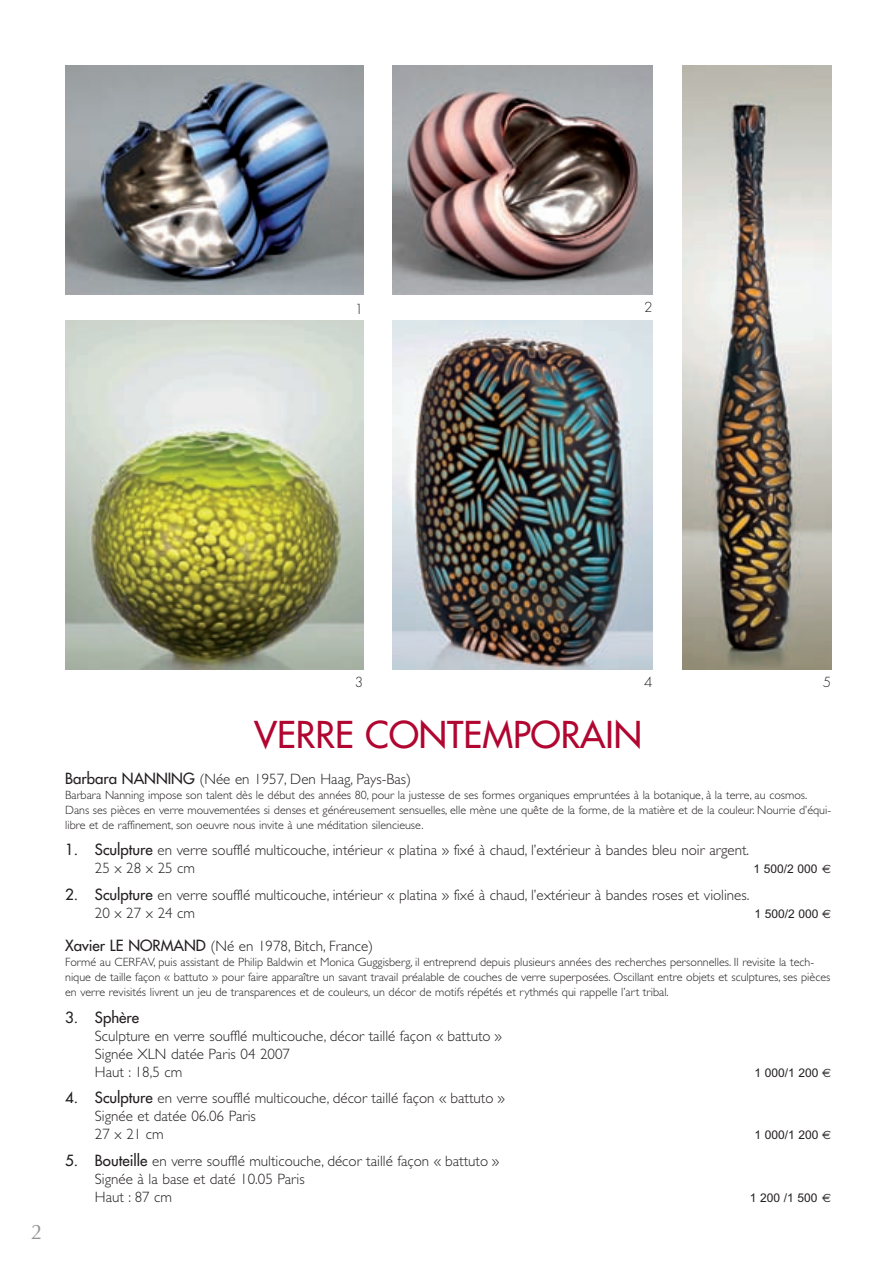
<style>
.page{position:relative;width:896px;height:1266px;background:#fff}
.page>*{position:absolute;margin:0;border:0;box-sizing:border-box;transform-origin:0 0}
.t1{font:36px "Futura";color:#b00630}
.t2{font:21px "Optima";color:#939598}
.t3{font:300 15px/18px "Gill Sans";color:#231f20}
.t4{font:15px "Futura";color:#231f20}
.t5{font:300 13.5px "Futura";color:#231f20}
.t6{font:300 12px/15px "Gill Sans";color:#231f20}
.t7{font:12px "Arial";color:#231f20}
.s1{font-family:"Futura";font-weight:400}
.s2{font-family:"Euro Sans"}
</style>
<div class="page">
<img style="left:65px;top:65px;width:298px;height:230px">
<img style="left:393px;top:65px;width:259px;height:230px">
<img style="left:65px;top:320px;width:298px;height:349px">
<img style="left:393px;top:320px;width:259px;height:349px">
<img style="left:682px;top:65px;width:148px;height:604px">
<p class="t5" style="left:354px;top:303px;width:10px">1</p>
<p class="t5" style="left:643px;top:301px;width:10px">2</p>
<h2 class="t2" style="left:31px;top:1219px;width:13px">2</h2>
<p class="t5" style="left:354px;top:675px;width:10px">3</p>
<p class="t5" style="left:644px;top:675px;width:10px">4</p>
<p class="t5" style="left:822px;top:675px;width:10px">5</p>
<h1 class="t1" style="left:254px;top:716px;width:389px">VERRE CONTEMPORAIN</h1>
<p class="t3" style="left:65px;top:771px;width:347px"><span class="s1">Barbara NANNING</span> (Née en 1957, Den Haag, Pays-Bas)</p>
<p class="t6" style="left:65px;top:788px;width:767px">Barbara Nanning impose son talent dès le début des années 80, pour la justesse de ses formes organiques empruntées à la botanique, à la terre, au cosmos.<br>Dans ses pièces en verre mouvementées si denses et généreusement sensuelles, elle mène une quête de la forme, de la matière et de la couleur. Nourrie d’équi&shy;libre et de raffinement, son oeuvre nous invite à une méditation silencieuse.</p>
<p class="t3" style="left:95px;top:843px;width:655px;text-indent:-30px"><span class="s1">1. Sculpture</span> en verre soufflé multicouche, intérieur « platina » fixé à chaud, l’extérieur à bandes bleu noir argent.<br>25 x 28 x 25 cm</p>
<p class="t7" style="left:753px;top:862px;width:79px">1 500/2 000 <span class="s2">€</span></p>
<p class="t3" style="left:95px;top:887px;width:655px;text-indent:-30px"><span class="s1">2. Sculpture</span> en verre soufflé multicouche, intérieur « platina » fixé à chaud, l’extérieur à bandes roses et violines.<br>20 x 27 x 24 cm</p>
<p class="t7" style="left:754px;top:906px;width:78px">1 500/2 000 <span class="s2">€</span></p>
<p class="t3" style="left:65px;top:938px;width:309px"><span class="s1">Xavier LE NORMAND</span> (Né en 1978, Bitch, France)</p>
<p class="t6" style="left:65px;top:955px;width:766px">Formé au CERFAV, puis assistant de Philip Baldwin et Monica Guggisberg, il entreprend depuis plusieurs années des recherches personnelles. Il revisite la tech&shy;nique de taille façon « battuto » pour faire apparaître un savant travail préalable de couches de verre superposées. Oscillant entre objets et sculptures, ses pièces en verre revisités livrent un jeu de transparences et de couleurs, un décor de motifs répétés et rythmés qui rappelle l’art tribal.</p>
<p class="t4" style="left:65px;top:1009px;width:75px">3. Sphère</p>
<p class="t3" style="left:95px;top:1028px;width:408px">Sculpture en verre soufflé multicouche, décor taillé façon « battuto »<br>Signée XLN datée Paris 04 2007<br>Haut : 18,5 cm</p>
<p class="t7" style="left:754px;top:1065px;width:78px">1 000/1 200 <span class="s2">€</span></p>
<p class="t3" style="left:95px;top:1090px;width:411px;text-indent:-30px"><span class="s1">4. Sculpture</span> en verre soufflé multicouche, décor taillé façon « battuto »<br>Signée et datée 06.06 Paris<br>27 x 21 cm</p>
<p class="t3" style="left:95px;top:1153px;width:406px;text-indent:-30px"><span class="s1">5. Bouteille</span> en verre soufflé multicouche, décor taillé façon « battuto »<br>Signée à la base et daté 10.05 Paris<br>Haut : 87 cm</p>
<p class="t7" style="left:754px;top:1127px;width:78px">1 000/1 200 <span class="s2">€</span></p>
<p class="t7" style="left:749px;top:1190px;width:83px">1 200 /1 500 <span class="s2">€</span></p>
</div>
